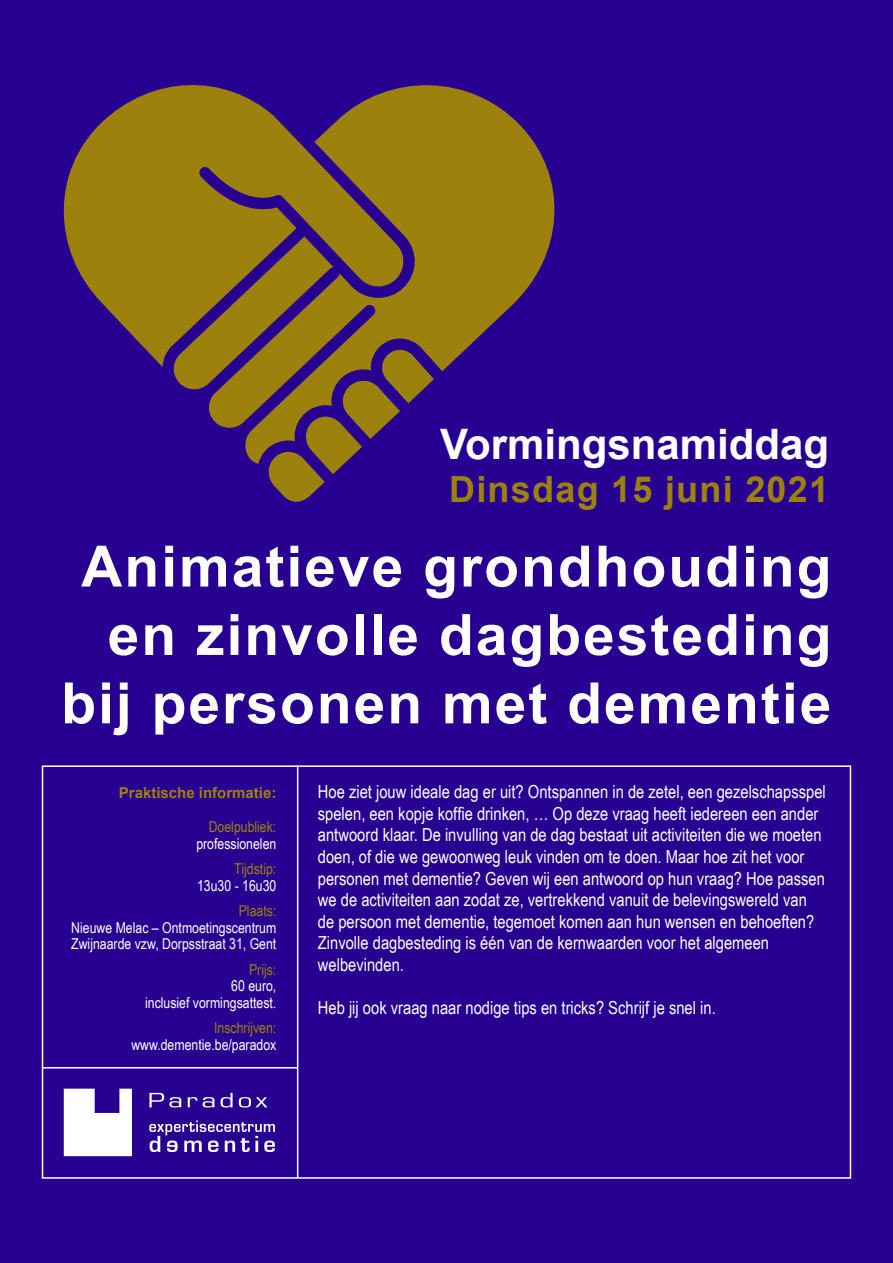
<style>
.page{position:relative;width:893px;height:1263px;background:#280091}
.page>*{position:absolute;margin:0;border:0;box-sizing:border-box;transform-origin:0 0}
.t1{font:700 57px "Arial";letter-spacing:.035em;color:#fff}
.t2{font:700 42px "Arial";color:#fff}
.t3{font:700 36px "Arial";letter-spacing:.035em;color:#9d810d}
.t4{font:18px/21.6px "Arial Narrow";color:#fff}
.t5{font:15px/16.5px "Arial Narrow";color:#fff}
.t6{font:15px "Arial Narrow";color:#9d810d}
.t7{font:700 15px "Arial";color:#9d810d}
</style>
<div class="page">
<div style="left:42px;top:765px;width:809px;height:414px;border:2px solid #fff"></div>
<svg style="left:64px;top:1089px;width:68px;height:67px;background:#e2ddf0"></svg>
<svg style="left:149px;top:1093px;width:118px;height:14px"></svg>
<svg style="left:149px;top:1120px;width:126px;height:32px"></svg>
<hr style="left:43px;top:1067px;width:255px;height:1px;background:#fff">
<hr style="left:297px;top:765px;width:1px;height:413px;background:#fff">
<svg style="left:63px;top:85px;width:492px;height:417px;fill:#9d810d"></svg>
<p class="t2" style="left:440px;top:416px;width:390px">Vormingsnamiddag</p>
<p class="t3" style="left:449px;top:466px;width:382px">Dinsdag 15 juni 2021</p>
<p class="t1" style="left:81px;top:528px;width:752px">Animatieve grondhouding</p>
<p class="t1" style="left:108px;top:597px;width:725px">en zinvolle dagbesteding</p>
<p class="t1" style="left:61px;top:665px;width:772px">bij personen met dementie</p>
<p class="t7" style="left:119px;top:782px;width:159px">Praktische informatie:</p>
<p class="t6" style="left:209px;top:816px;width:69px">Doelpubliek:</p>
<p class="t5" style="left:196px;top:835px;width:81px">professionelen</p>
<p class="t6" style="left:234px;top:858px;width:44px">Tijdstip:</p>
<p class="t5" style="left:197px;top:877px;width:81px">13u30 - 16u30</p>
<p class="t6" style="left:239px;top:900px;width:39px">Plaats:</p>
<p class="t5" style="left:71px;top:919px;width:207px">Nieuwe Melac – Ontmoetingscentrum<br>Zwijnaarde vzw, Dorpsstraat 31, Gent</p>
<p class="t6" style="left:249px;top:958px;width:29px">Prijs:</p>
<p class="t5" style="left:231px;top:977px;width:47px">60 euro,</p>
<p class="t5" style="left:145px;top:994px;width:133px">inclusief vormingsattest.</p>
<p class="t6" style="left:214px;top:1017px;width:64px">Inschrijven:</p>
<p class="t5" style="left:131px;top:1036px;width:146px">www.dementie.be/paradox</p>
<p class="t4" style="left:318px;top:780px;width:509px">Hoe ziet jouw ideale dag er uit? Ontspannen in de zetel, een gezelschapsspel spelen, een kopje koffie drinken, … Op deze vraag heeft iedereen een ander antwoord klaar. De invulling van de dag bestaat uit activiteiten die we moeten doen, of die we gewoonweg leuk vinden om te doen. Maar hoe zit het voor personen met dementie? Geven wij een antwoord op hun vraag? Hoe passen we de activiteiten aan zodat ze, vertrekkend vanuit de belevingswereld van de persoon met dementie, tegemoet komen aan hun wensen en behoeften?<br>Zinvolle dagbesteding is één van de kernwaarden voor het algemeen welbevinden.</p>
<p class="t4" style="left:318px;top:996px;width:399px">Heb jij ook vraag naar nodige tips en tricks? Schrijf je snel in.</p>
</div>
